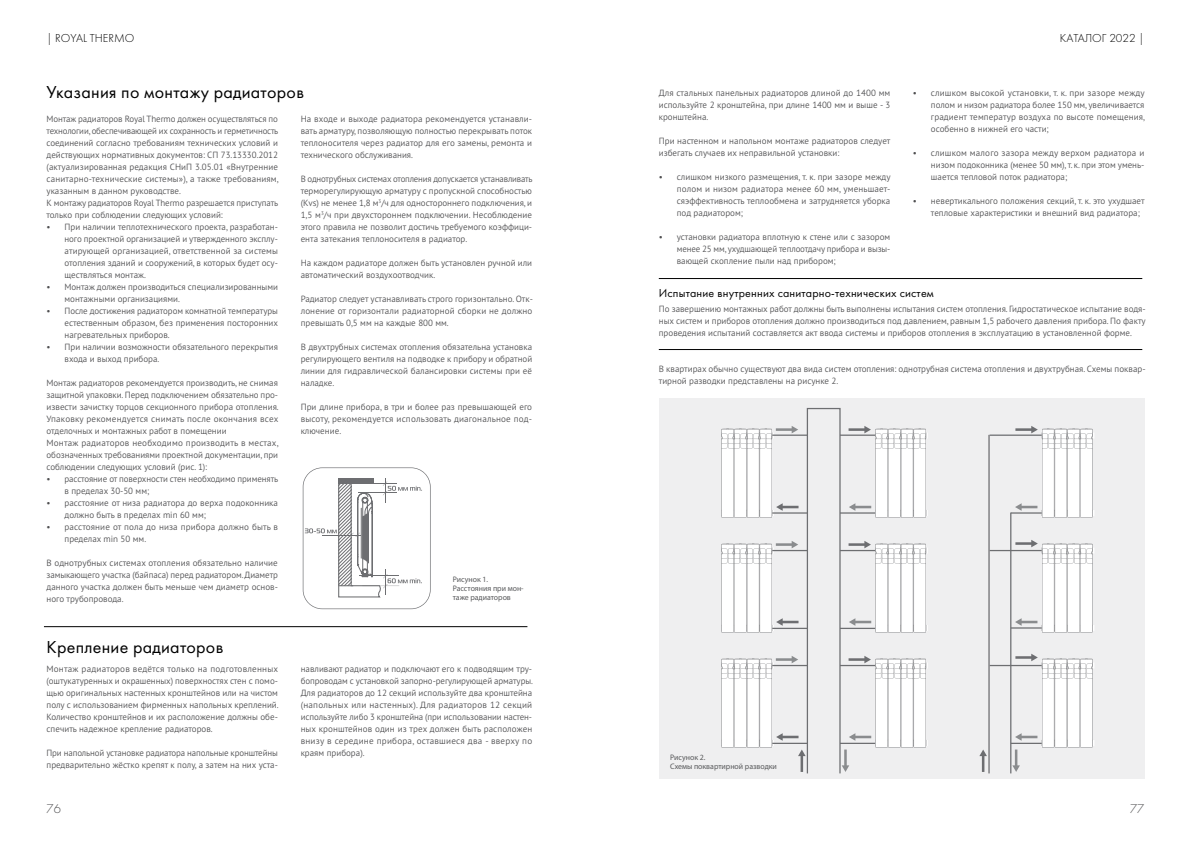
<style>
.page{position:relative;width:1191px;height:842px;background:#fff}
.page>*{position:absolute;margin:0;border:0;box-sizing:border-box;transform-origin:0 0}
.t1{font:18px "Futura Book C";letter-spacing:.015em;color:#000}
.t2{font:13.2px "Futura Light C";color:#4d4d4f}
.t3{font:12px "Futura Book C";letter-spacing:.015em;color:#000}
.t4{font:12px "Futura Light C";color:#000}
.t5{font:300 9px/12px "PT Sans Pro";color:#4d4d4f;text-align:justify}
.t6{font:8px/9px "Myriad Pro";color:#58595b}
</style>
<div class="page">
<svg style="left:303px;top:467px;width:127px;height:142px"></svg>
<hr style="left:44px;top:626px;width:483px;height:1px;background:#000">
<hr style="left:659px;top:278px;width:483px;height:1px;background:#000">
<hr style="left:659px;top:349px;width:483px;height:1px;background:#000">
<div style="left:659px;top:398px;width:485px;height:380px;background:#efeff0"></div>
<svg style="left:721px;top:426px;width:77px;height:91px"></svg>
<hr style="left:800px;top:755px;width:3px;height:17px;background:#6d6e71">
<svg style="left:721px;top:541px;width:77px;height:91px"></svg>
<svg style="left:979px;top:749px;width:8px;height:23px"></svg>
<svg style="left:721px;top:656px;width:84px;height:100px"></svg>
<hr style="left:848px;top:428px;width:17px;height:3px;background:#6d6e71">
<svg style="left:849px;top:426px;width:78px;height:91px"></svg>
<hr style="left:848px;top:543px;width:17px;height:3px;background:#6d6e71">
<svg style="left:849px;top:541px;width:78px;height:91px"></svg>
<svg style="left:841px;top:656px;width:86px;height:116px"></svg>
<hr style="left:772px;top:434px;width:35px;height:2px;background:#6d6e71">
<hr style="left:772px;top:512px;width:35px;height:2px;background:#6d6e71">
<hr style="left:772px;top:550px;width:35px;height:1px;background:#6d6e71">
<hr style="left:772px;top:628px;width:35px;height:1px;background:#6d6e71">
<hr style="left:772px;top:665px;width:35px;height:1px;background:#6d6e71">
<hr style="left:772px;top:743px;width:35px;height:1px;background:#6d6e71">
<hr style="left:840px;top:434px;width:35px;height:2px;background:#6d6e71">
<hr style="left:840px;top:512px;width:35px;height:2px;background:#6d6e71">
<hr style="left:840px;top:550px;width:35px;height:1px;background:#6d6e71">
<hr style="left:840px;top:628px;width:35px;height:1px;background:#6d6e71">
<hr style="left:840px;top:665px;width:35px;height:1px;background:#6d6e71">
<hr style="left:840px;top:743px;width:35px;height:1px;background:#6d6e71">
<svg style="left:1015px;top:426px;width:79px;height:91px"></svg>
<svg style="left:1015px;top:540px;width:79px;height:92px"></svg>
<svg style="left:1012px;top:654px;width:82px;height:118px"></svg>
<hr style="left:989px;top:434px;width:52px;height:2px;background:#6d6e71">
<hr style="left:1010px;top:512px;width:31px;height:2px;background:#6d6e71">
<hr style="left:988px;top:435px;width:1px;height:338px;background:#6d6e71">
<hr style="left:1010px;top:513px;width:1px;height:260px;background:#6d6e71">
<hr style="left:989px;top:550px;width:52px;height:1px;background:#6d6e71">
<hr style="left:989px;top:665px;width:52px;height:1px;background:#6d6e71">
<hr style="left:1010px;top:627px;width:31px;height:2px;background:#6d6e71">
<hr style="left:1010px;top:743px;width:31px;height:1px;background:#6d6e71">
<div style="left:806px;top:408px;width:34px;height:366px;border:1px solid #6d6e71"></div>
<h3 class="t4" style="left:46px;top:32px;width:89px">| ROYAL THERMO</h3>
<h3 class="t4" style="left:1059px;top:32px;width:86px">КАТАЛОГ 2022 |</h3>
<h1 class="t1" style="left:46px;top:83px;width:259px">Указания по монтажу радиаторов</h1>
<p class="t5" style="left:46px;top:113px;width:234px;text-align:left">Монтаж радиаторов Royal Thermo должен осуществляться по технологии, обеспечивающей их сохранность и герметичность соединений согласно требованиям технических условий и действующих нормативных документов: СП 73.13330.2012 (актуализированная редакция СНиП 3.05.01 «Внутренние санитарно-технические системы»), а также требованиям, указанным в данном руководстве.<br>К монтажу радиаторов Royal Thermo разрешается приступать только при соблюдении следующих условий:</p>
<p class="t5" style="left:64px;top:221px;width:215px;text-indent:-18px">• При наличии теплотехнического проекта, разработан&shy;ного проектной организацией и утвержденного эксплу&shy;атирующей организацией, ответственной за системы отопления зданий и сооружений, в которых будет осу&shy;ществляться монтаж.</p>
<p class="t5" style="left:64px;top:281px;width:215px;text-indent:-18px">• Монтаж должен производиться специализированными монтажными организациями.</p>
<p class="t5" style="left:64px;top:305px;width:215px;text-indent:-18px">• После достижения радиатором комнатной температуры естественным образом, без применения посторонних нагревательных приборов.</p>
<p class="t5" style="left:64px;top:341px;width:215px;text-indent:-18px">• При наличии возможности обязательного перекрытия входа и выход прибора.</p>
<p class="t5" style="left:46px;top:377px;width:234px;text-align:left">Монтаж радиаторов рекомендуется производить, не снимая защитной упаковки. Перед подключением обязательно про&shy;извести зачистку торцов секционного прибора отопления.<br>Упаковку рекомендуется снимать после окончания всех отделочных и монтажных работ в помещении<br>Монтаж радиаторов необходимо производить в местах, обозначенных требованиями проектной документации, при соблюдении следующих условий (рис. 1):</p>
<p class="t5" style="left:64px;top:473px;width:215px;text-indent:-18px">• расстояние от поверхности стен необходимо применять в пределах 30-50 мм;</p>
<p class="t5" style="left:64px;top:497px;width:215px;text-indent:-18px">• расстояние от низа радиатора до верха подоконника должно быть в пределах min 60 мм;</p>
<p class="t5" style="left:64px;top:521px;width:215px;text-indent:-18px">• расстояние от пола до низа прибора должно быть в пределах min 50 мм.</p>
<p class="t5" style="left:46px;top:557px;width:233px">В однотрубных системах отопления обязательно наличие замыкающего участка (байпаса) перед радиатором. Диаметр данного участка должен быть меньше чем диаметр основ&shy;ного трубопровода.</p>
<p class="t5" style="left:301px;top:113px;width:233px">На входе и выходе радиатора рекомендуется устанавли&shy;вать арматуру, позволяющую полностью перекрывать поток теплоносителя через радиатор для его замены, ремонта и технического обслуживания.</p>
<p class="t5" style="left:301px;top:173px;width:233px">В однотрубных системах отопления допускается устанавливать терморегулирующую арматуру с пропускной способностью (Кvs) не менее 1,8 м<sup>3</sup>/ч для одностороннего подключения, и 1,5 м<sup>3</sup>/ч при двухстороннем подключении. Несоблюдение этого правила не позволит достичь требуемого коэффици&shy;ента затекания теплоносителя в радиатор.</p>
<p class="t5" style="left:301px;top:257px;width:233px">На каждом радиаторе должен быть установлен ручной или автоматический воздухоотводчик.</p>
<p class="t5" style="left:301px;top:293px;width:234px">Радиатор следует устанавливать строго горизонтально. Отк&shy;лонение от горизонтали радиаторной сборки не должно превышать 0,5 мм на каждые 800 мм.</p>
<p class="t5" style="left:301px;top:341px;width:233px">В двухтрубных системах отопления обязательна установка регулирующего вентиля на подводке к прибору и обратной линии для гидравлической балансировки системы при её наладке.</p>
<p class="t5" style="left:301px;top:401px;width:233px">При длине прибора, в три и более раз превышающей его высоту, рекомендуется использовать диагональное под&shy;ключение.</p>
<p class="t6" style="left:453px;top:574px;width:72px">Рисунок 1.<br>Расстояния при мон&shy;таже радиаторов</p>
<h1 class="t1" style="left:46px;top:637px;width:178px">Крепление радиаторов</h1>
<p class="t5" style="left:46px;top:663px;width:234px">Монтаж радиаторов ведётся только на подготовленных (оштукатуренных и окрашенных) поверхностях стен с помо&shy;щью оригинальных настенных кронштейнов или на чистом полу с использованием фирменных напольных креплений.<br>Количество кронштейнов и их расположение должны обе&shy;спечить надежное крепление радиаторов.</p>
<p class="t5" style="left:46px;top:747px;width:233px">При напольной установке радиатора напольные кронштейны предварительно жёстко крепят к полу, а затем на них уста-</p>
<p class="t5" style="left:301px;top:663px;width:234px">навливают радиатор и подключают его к подводящим тру&shy;бопроводам с установкой запорно-регулирующей арматуры.<br>Для радиаторов до 12 секций используйте два кронштейна (напольных или настенных). Для радиаторов 12 секций используйте либо 3 кронштейна (при использовании настен&shy;ных кронштейнов один из трех должен быть расположен внизу в середине прибора, оставшиеся два - вверху по краям прибора).</p>
<p class="t5" style="left:659px;top:87px;width:233px">Для стальных панельных радиаторов длиной до 1400 мм используйте 2 кронштейна, при длине 1400 мм и выше - 3 кронштейна.</p>
<p class="t5" style="left:659px;top:135px;width:233px">При настенном и напольном монтаже радиаторов следует избегать случаев их неправильной установки:</p>
<p class="t5" style="left:677px;top:171px;width:215px;text-indent:-18px">• слишком низкого размещения, т. к. при зазоре между полом и низом радиатора менее 60 мм, уменьшает&shy;сяэффективность теплообмена и затрудняется уборка под радиатором;</p>
<p class="t5" style="left:677px;top:231px;width:215px;text-indent:-18px">• установки радиатора вплотную к стене или с зазором менее 25 мм, ухудшающей теплоотдачу прибора и вызы&shy;вающей скопление пыли над прибором;</p>
<p class="t5" style="left:931px;top:87px;width:216px;text-indent:-18px">• слишком высокой установки, т. к. при зазоре между полом и низом радиатора более 150 мм, увеличивается градиент температур воздуха по высоте помещения, особенно в нижней его части;</p>
<p class="t5" style="left:931px;top:147px;width:215px;text-indent:-18px">• слишком малого зазора между верхом радиатора и низом подоконника (менее 50 мм), т. к. при этом умень&shy;шается тепловой поток радиатора;</p>
<p class="t5" style="left:931px;top:195px;width:215px;text-indent:-18px">• невертикального положения секций, т. к. это ухудшает тепловые характеристики и внешний вид радиатора;</p>
<h3 class="t3" style="left:659px;top:286px;width:277px">Испытание внутренних санитарно-технических систем</h3>
<p class="t5" style="left:659px;top:303px;width:488px">По завершению монтажных работ должны быть выполнены испытания систем отопления. Гидростатическое испытание водя&shy;ных систем и приборов отопления должно производиться под давлением, равным 1,5 рабочего давления прибора. По факту проведения испытаний составляется акт ввода системы и приборов отопления в эксплуатацию в установленной форме.</p>
<p class="t5" style="left:659px;top:363px;width:488px">В квартирах обычно существуют два вида систем отопления: однотрубная система отопления и двухтрубная. Схемы поквар&shy;тирной разводки представлены на рисунке 2.</p>
<p class="t6" style="left:670px;top:753px;width:108px">Рисунок 2.<br>Схемы поквартирной разводки</p>
<h2 class="t2" style="left:46px;top:801px;width:16px">76</h2>
<h2 class="t2" style="left:1130px;top:801px;width:16px">77</h2>
</div>
